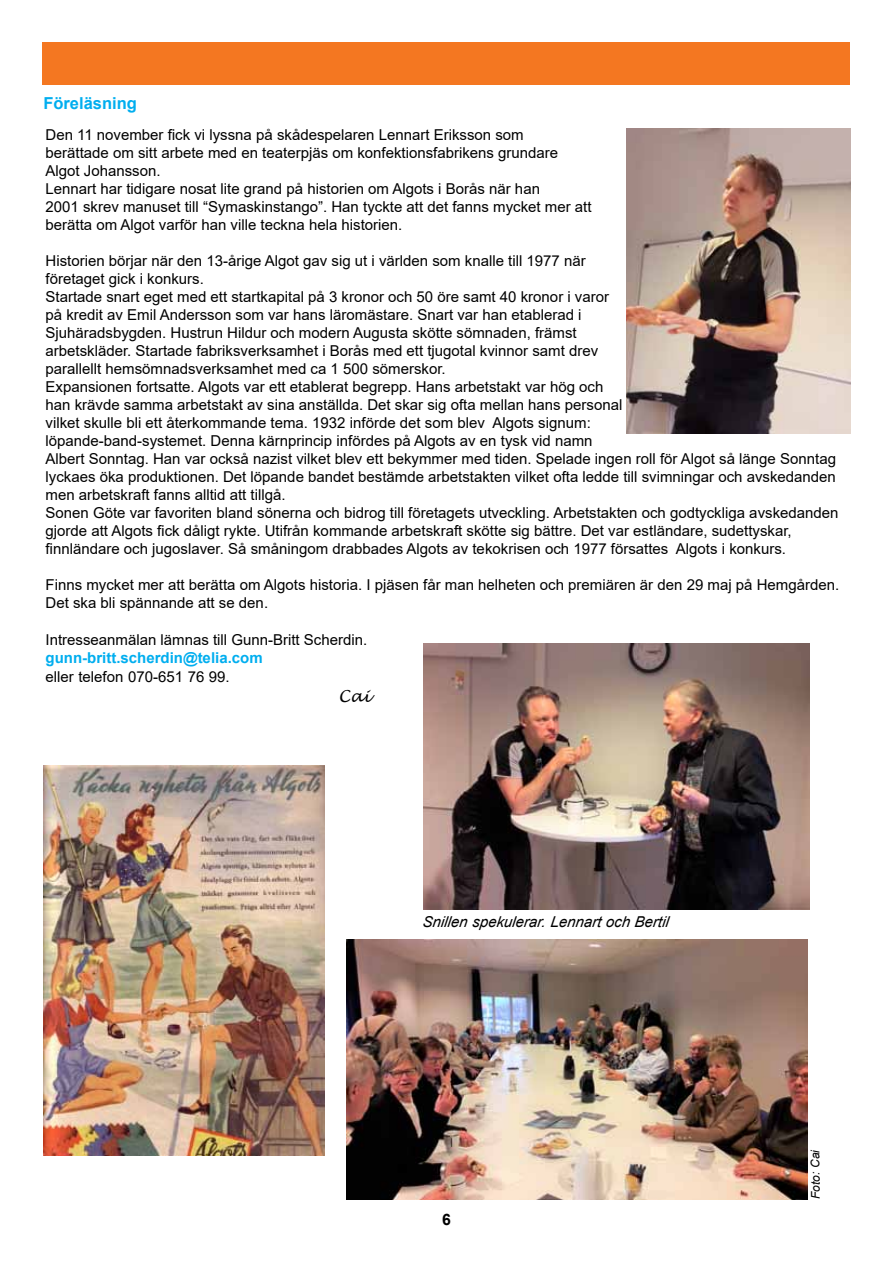
<style>
.page{position:relative;width:893px;height:1263px;background:#fff}
.page>*{position:absolute;margin:0;border:0;box-sizing:border-box;transform-origin:0 0}
.t1{font:700 16.5px "Arial";color:#00aeef}
.t2{font:italic 16.5px "Lucida Handwriting";color:#000}
.t3{font:700 15.75px "Arial";color:#000}
.t4{font:15px/18px "Arial";color:#000}
.t5{font:italic 15px "Arial";color:#000}
.t6{font:700 15px "Arial";color:#00aeef}
.t7{font:italic 12px "Arial";color:#000}
</style>
<div class="page">
<div style="left:43px;top:43px;width:807px;height:42px;background:#f47721"></div>
<img style="left:627px;top:128px;width:223px;height:306px">
<img style="left:347px;top:940px;width:461px;height:259px">
<img style="left:423px;top:643px;width:386px;height:267px">
<svg style="left:421px;top:882px;width:252px;height:78px"></svg>
<img style="left:43px;top:766px;width:281px;height:389px">
<p class="t1" style="left:43px;top:91px;width:95px">Föreläsning</p>
<p class="t4" style="left:46px;top:126px;width:548px">Den 11 november fick vi lyssna på skådespelaren Lennart Eriksson som<br>berättade om sitt arbete med en teaterpjäs om konfektionsfabrikens grundare Algot Johansson.<br>Lennart har tidigare nosat lite grand på historien om Algots i Borås när han<br>2001 skrev manuset till “Symaskinstango”. Han tyckte att det fanns mycket mer att berätta om Algot varför han ville teckna hela historien.</p>
<p class="t4" style="left:46px;top:252px;width:794px">Historien börjar när den 13-årige Algot gav sig ut i världen som knalle till 1977 när<br>företaget gick i konkurs.<br>Startade snart eget med ett startkapital på 3 kronor och 50 öre samt 40 kronor i varor<br>på kredit av Emil Andersson som var hans läromästare. Snart var han etablerad i<br>Sjuhäradsbygden. Hustrun Hildur och modern Augusta skötte sömnaden, främst<br>arbetskläder. Startade fabriksverksamhet i Borås med ett tjugotal kvinnor samt drev<br>parallellt hemsömnadsverksamhet med ca 1 500 sömerskor.<br>Expansionen fortsatte. Algots var ett etablerat begrepp. Hans arbetstakt var hög och<br>han krävde samma arbetstakt av sina anställda. Det skar sig ofta mellan hans personal<br>vilket skulle bli ett återkommande tema. 1932 införde det som blev Algots signum:<br>löpande-band-systemet. Denna kärnprincip infördes på Algots av en tysk vid namn<br>Albert Sonntag. Han var också nazist vilket blev ett bekymmer med tiden. Spelade ingen roll för Algot så länge Sonntag lyckaes öka produktionen. Det löpande bandet bestämde arbetstakten vilket ofta ledde till svimningar och avskedanden men arbetskraft fanns alltid att tillgå.<br>Sonen Göte var favoriten bland sönerna och bidrog till företagets utveckling. Arbetstakten och godtyckliga avskedanden gjorde att Algots fick dåligt rykte. Utifrån kommande arbetskraft skötte sig bättre. Det var estländare, sudettyskar, finnländare och jugoslaver. Så småningom drabbades Algots av tekokrisen och 1977 försattes Algots i konkurs.</p>
<p class="t4" style="left:46px;top:576px;width:795px">Finns mycket mer att berätta om Algots historia. I pjäsen får man helheten och premiären är den 29 maj på Hemgården.<br>Det ska bli spännande att se den.</p>
<p class="t4" style="left:46px;top:630px;width:323px">Intresseanmälan lämnas till Gunn-Britt Scherdin.</p>
<p class="t6" style="left:46px;top:647px;width:219px">gunn-britt.scherdin@telia.com</p>
<p class="t4" style="left:46px;top:668px;width:186px">eller telefon 070-651 76 99.</p>
<p class="t2" style="left:338px;top:686px;width:34px">Cai</p>
<p class="t5" style="left:422px;top:912px;width:248px">Snillen sp ekulerar. Lennart och Bertil</p>
<p class="t3" style="left:442px;top:1208px;width:10px">6</p>
<p class="t7" style="left:808px;top:1199px;width:51px;rotate:-90deg">Foto: Cai</p>
</div>
